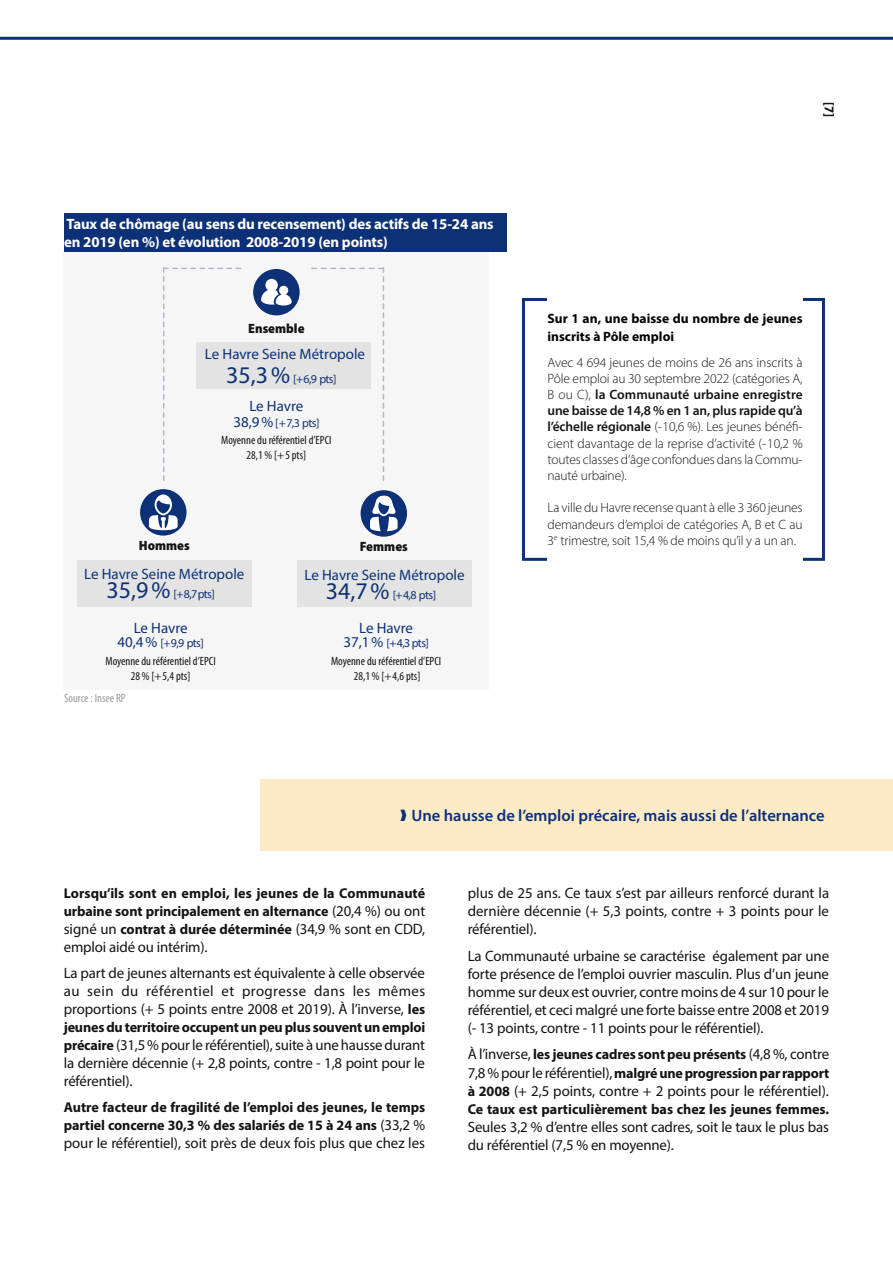
<style>
.page{position:relative;width:893px;height:1263px;background:#fff}
.page>*{position:absolute;margin:0;border:0;box-sizing:border-box;transform-origin:0 0}
.titre3{font:600 16.5px "Myriad Pro";color:#0d3177}
.texte{font:15px/18px "Myriad Pro";letter-spacing:-.01em;color:#131413;text-align:justify}
.texte-2{font:700 15px/18px "Myriad Pro";letter-spacing:-.01em;color:#fff}
.chiffre_clé_bleu{font:15px "Myriad Pro";color:#0d3177}
.texte-3{font:700 14.25px/18px "Myriad Pro";letter-spacing:-.01em;color:#131413}
.texte-4{font:300 13.5px/16.2px "Myriad Pro";letter-spacing:-.01em;color:#131413;text-align:justify}
.legende{font:700 13.5px/18px "Myriad Pro";color:#010305}
.titre_chiffre_clé{font:900 semi-condensed 13.5px "Myriad Pro";color:#131413}
.t1{font:700 semi-condensed 13.5px "Myriad Pro";color:#131413}
.legende-2{font:condensed 12px/14.4px "Myriad Pro";color:#131413;text-align:center}
.chiffre_clé_bleu-2{font:12px "Myriad Pro";letter-spacing:-.05em;color:#0d3177}
.legende-3{font:condensed 12px "Myriad Pro";color:#999}
.s1{font-size:24px}
.s2{font-size:15px}
.s3{font-weight:600}
.s4{font-weight:400;font-size:15px}
.s5{font-weight:700;font-size:14.25px}
</style>
<div class="page">
<hr style="left:0;top:37px;width:893px;height:3px;background:#0d3177">
<div style="left:64px;top:213px;width:443px;height:39px;background:#0d3177"></div>
<div style="left:522px;top:298px;width:303px;height:263px;border:3px solid #0d3177"></div>
<div style="left:547px;top:292px;width:256px;height:275px;background:#fff"></div>
<div style="left:261px;top:779px;width:632px;height:71px;background:#fdebc8"></div>
<div style="left:64px;top:252px;width:425px;height:438px;background:#f6f6f6"></div>
<svg style="left:163px;top:268px;width:78px;height:212px"></svg>
<svg style="left:312px;top:268px;width:72px;height:212px"></svg>
<div style="left:253px;top:269px;width:47px;height:46px;background:#0d3177;border-radius:50%"></div>
<svg style="left:261px;top:279px;width:31px;height:27px"></svg>
<div style="left:140px;top:489px;width:47px;height:47px;background:#0d3177;border-radius:50%"></div>
<svg style="left:149px;top:494px;width:29px;height:36px"></svg>
<div style="left:361px;top:490px;width:46px;height:47px;background:#0d3177;border-radius:50%"></div>
<svg style="left:370px;top:496px;width:28px;height:35px"></svg>
<div style="left:196px;top:342px;width:174px;height:46px;background:#e3e3e3"></div>
<div style="left:77px;top:560px;width:175px;height:46px;background:#e3e3e3"></div>
<div style="left:297px;top:560px;width:174px;height:46px;background:#e3e3e3"></div>
<p class="texte-2" style="left:64px;top:215px;width:431px">Taux de chômage (au sens du recensement) des actifs de 15-24 ans en 2019 (en %) et évolution 2008-2019 (en points)</p>
<p class="titre_chiffre_clé" style="left:248px;top:320px;width:58px">Ensemble</p>
<p class="chiffre_clé_bleu" style="left:205px;top:345px;width:162px">Le Havre Seine Métropole</p>
<p class="chiffre_clé_bleu" style="left:249px;top:397px;width:55px">Le Havre</p>
<p class="chiffre_clé_bleu-2" style="left:226px;top:371px;width:112px"><span class="s1">35,3%</span> [+6,9 pts]</p>
<p class="chiffre_clé_bleu-2" style="left:233px;top:415px;width:88px"><span class="s2">38,9%</span> [+7,3 pts]</p>
<p class="legende-2" style="left:221px;top:433px;width:112px">Moyenne du référentiel d’EPCI<br>28,1 % [+5 pts]</p>
<p class="titre_chiffre_clé" style="left:139px;top:536px;width:52px">Hommes</p>
<p class="titre_chiffre_clé" style="left:360px;top:537px;width:50px">Femmes</p>
<p class="chiffre_clé_bleu" style="left:84px;top:564px;width:162px">Le Havre Seine Métropole</p>
<p class="chiffre_clé_bleu" style="left:305px;top:565px;width:162px">Le Havre Seine Métropole</p>
<p class="chiffre_clé_bleu-2" style="left:106px;top:586px;width:110px"><span class="s1">35,9%</span> [+8,7pts]</p>
<p class="chiffre_clé_bleu" style="left:134px;top:618px;width:55px">Le Havre</p>
<p class="chiffre_clé_bleu" style="left:359px;top:618px;width:55px">Le Havre</p>
<p class="chiffre_clé_bleu-2" style="left:117px;top:635px;width:88px"><span class="s2">40,4 %</span> [+9,9 pts]</p>
<p class="chiffre_clé_bleu-2" style="left:343px;top:635px;width:87px"><span class="s2">37,1 %</span> [+4,3 pts]</p>
<p class="chiffre_clé_bleu-2" style="left:326px;top:587px;width:112px"><span class="s1">34,7%</span> [+4,8 pts]</p>
<p class="legende-2" style="left:105px;top:654px;width:112px">Moyenne du référentiel d’EPCI<br>28 % [+5,4 pts]</p>
<p class="legende-2" style="left:331px;top:654px;width:112px">Moyenne du référentiel d’EPCI<br>28,1 % [+4,6 pts]</p>
<p class="legende-3" style="left:64px;top:691px;width:63px">Source : Insee RP</p>
<p class="t1" style="left:838px;top:102px;width:16px;rotate:90deg">[7]</p>
<p class="legende" style="left:547px;top:309px;width:257px">Sur 1 an, une baisse du nombre de jeunes inscrits à Pôle emploi</p>
<p class="texte-4" style="left:547px;top:354px;width:257px">Avec 4 694 jeunes de moins de 26 ans inscrits à Pôle emploi au 30 septembre 2022 (catégories A, B ou C), <span class="s3">la Communauté urbaine enregistre une baisse de 14,8 % en 1 an, plus rapide qu’à l’échelle régionale</span> (-10,6 %). Les jeunes bénéfi&shy;cient davantage de la reprise d’activité (-10,2 % toutes classes d’âge confondues dans la Commu&shy;nauté urbaine).</p>
<p class="texte-4" style="left:547px;top:500px;width:257px">La ville du Havre recense quant à elle 3 360 jeunes demandeurs d’emploi de catégories A, B et C au 3<sup>e</sup> trimestre, soit 15,4 % de moins qu’il y a un an.</p>
<p class="titre3" style="left:411px;top:805px;width:415px">Une hausse de l’emploi précaire, mais aussi de l’alternance</p>
<p class="texte-3" style="left:64px;top:884px;width:363px">Lorsqu’ils sont en emploi, les jeunes de la Communauté urbaine sont principalement en alternance <span class="s4">(20,4 %) ou ont</span></p>
<p class="texte" style="left:64px;top:920px;width:363px">signé un <span class="s5">contrat à durée déterminée</span> (34,9 % sont en CDD, emploi aidé ou intérim).</p>
<p class="texte" style="left:64px;top:964px;width:363px">La part de jeunes alternants est équivalente à celle observée au sein du référentiel et progresse dans les mêmes proportions (+ 5 points entre 2008 et 2019). À l’inverse, <span class="s5">les</span></p>
<p class="texte-3" style="left:64px;top:1018px;width:363px">jeunes du territoire occupent un peu plus souvent un emploi</p>
<p class="texte" style="left:64px;top:1036px;width:363px"><span class="s5">précaire</span> (31,5% pour le référentiel), suite à une hausse durant la dernière décennie (+ 2,8 points, contre - 1,8 point pour le référentiel).</p>
<p class="texte-3" style="left:64px;top:1098px;width:363px">Autre facteur de fragilité de l’emploi des jeunes, le temps partiel concerne 30,3 % des salariés de 15 à 24 ans <span class="s4">(33,2 %</span></p>
<p class="texte" style="left:64px;top:1134px;width:363px">pour le référentiel), soit près de deux fois plus que chez les</p>
<p class="texte" style="left:468px;top:884px;width:363px">plus de 25 ans. Ce taux s’est par ailleurs renforcé durant la dernière décennie (+ 5,3 points, contre + 3 points pour le référentiel).</p>
<p class="texte" style="left:468px;top:947px;width:363px">La Communauté urbaine se caractérise également par une forte présence de l’emploi ouvrier masculin. Plus d’un jeune homme sur deux est ouvrier, contre moins de 4 sur 10 pour le référentiel, et ceci malgré une forte baisse entre 2008 et 2019 (- 13 points, contre - 11 points pour le référentiel).</p>
<p class="texte-3" style="left:468px;top:1045px;width:363px"><span class="s4">À l’inverse,</span> les jeunes cadres sont peu présents <span class="s4">(4,8 %, contre<br>7,8% pour le référentiel),</span> malgré une progression par rapport</p>
<p class="texte" style="left:468px;top:1081px;width:363px"><span class="s5">à 2008</span> (+ 2,5 points, contre + 2 points pour le référentiel).</p>
<p class="texte-3" style="left:468px;top:1099px;width:363px">Ce taux est particulièrement bas chez les jeunes femmes.</p>
<p class="texte" style="left:468px;top:1117px;width:363px">Seules 3,2 % d’entre elles sont cadres, soit le taux le plus bas du référentiel (7,5 % en moyenne).</p>
</div>
